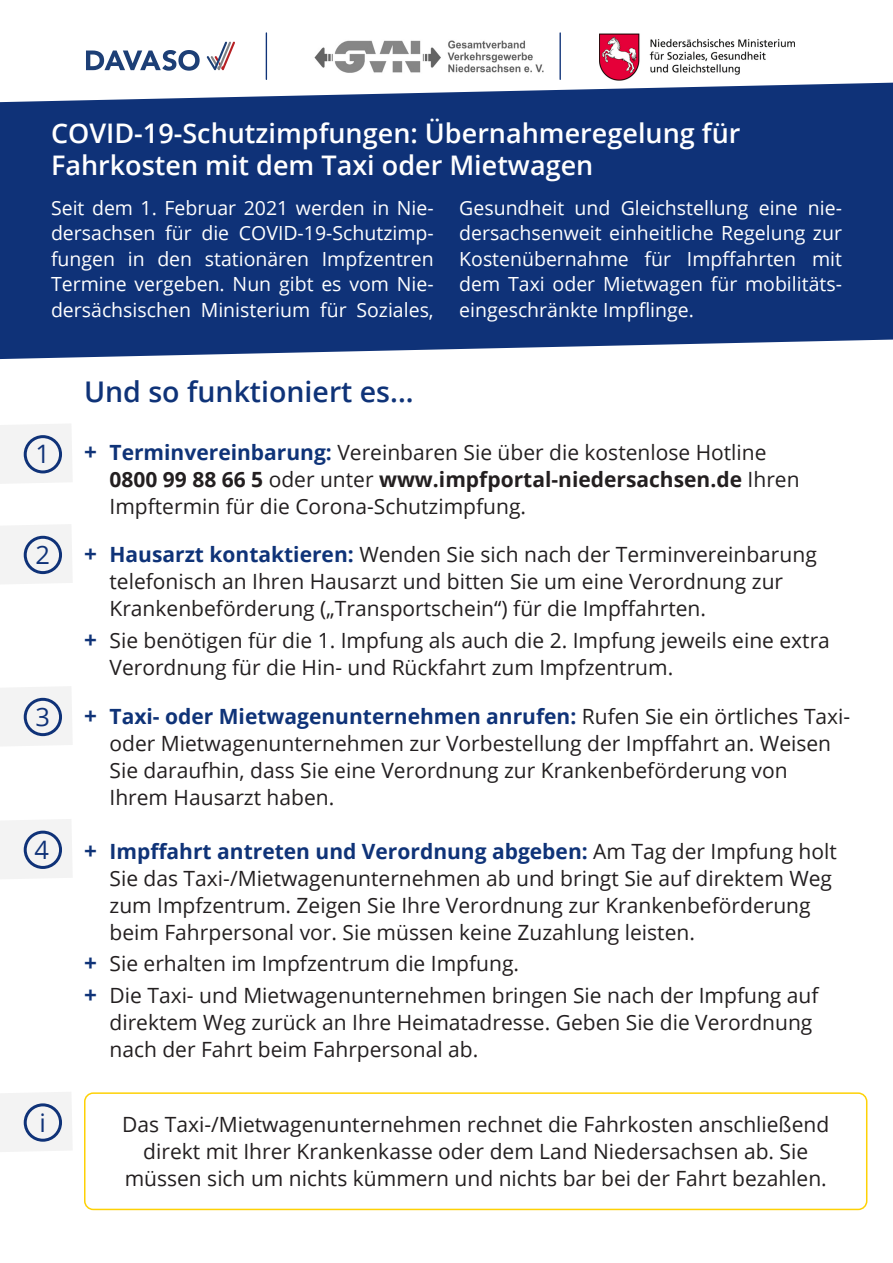
<style>
.page{position:relative;width:893px;height:1263px;background:#fff}
.page>*{position:absolute;margin:0;border:0;box-sizing:border-box;transform-origin:0 0}
.t1{font:600 28.5px "Open Sans";color:#0f3378}
.t2{font:600 27px/32.4px "Open Sans";color:#fff}
.t3{font:25.5px "Open Sans";color:#0f3278}
.t4{font:21px/27px "Open Sans";color:#231f20}
.t5{font:19.5px/25.5px "Open Sans";color:#fff;text-align:justify}
.s1{font-weight:700;font-size:22.5px;color:#0f3378}
.s2{font-weight:700;color:#0f3378}
.s3{font-weight:700}
</style>
<div class="page">
<svg style="left:0;top:83px;width:893px;height:276px;background:#1f4081"></svg>
<img style="left:314px;top:40px;width:230px;height:33px">
<svg style="left:86px;top:50px;width:114px;height:21px"></svg>
<svg style="left:207px;top:42px;width:28px;height:28px"></svg>
<img style="left:599px;top:33px;width:196px;height:47px">
<hr style="left:266px;top:33px;width:1px;height:46px;background:#0f3378">
<hr style="left:559px;top:33px;width:2px;height:46px;background:#0f3378">
<div style="left:0;top:424px;width:72px;height:60px;background:#f3f3f3"></div>
<div style="left:0;top:524px;width:72px;height:60px;background:#f3f3f3"></div>
<div style="left:0;top:686px;width:72px;height:60px;background:#f3f3f3"></div>
<div style="left:0;top:819px;width:72px;height:60px;background:#f3f3f3"></div>
<div style="left:0;top:1092px;width:72px;height:60px;background:#f3f3f3"></div>
<div style="left:24px;top:435px;width:38px;height:38px;border:3px solid #0f3278;border-radius:50%"></div>
<div style="left:24px;top:536px;width:38px;height:38px;border:3px solid #0f3278;border-radius:50%"></div>
<div style="left:24px;top:698px;width:38px;height:38px;border:3px solid #0f3278;border-radius:50%"></div>
<div style="left:24px;top:831px;width:38px;height:38px;border:3px solid #0f3278;border-radius:50%"></div>
<div style="left:24px;top:1103px;width:38px;height:39px;border:3px solid #0f3278;border-radius:50%"></div>
<div style="left:84px;top:1092px;width:783px;height:118px;border:2px solid #fed105;border-radius:9px"></div>
<p class="t2" style="left:51px;top:116px;width:691px">COVID-19-Schutzimpfungen: Übernahmeregelung für<br>Fahrkosten mit dem Taxi oder Mietwagen</p>
<p class="t5" style="left:51px;top:194px;width:384px">Seit dem 1. Februar 2021 werden in Nie&shy;dersachsen für die COVID-19-Schutzimp&shy;fungen in den stationären Impfzentren Termine vergeben. Nun gibt es vom Nie&shy;dersächsischen Ministerium für Soziales,</p>
<p class="t5" style="left:459px;top:194px;width:384px">Gesundheit und Gleichstellung eine nie&shy;dersachsenweit einheitliche Regelung zur Kostenübernahme für Impffahrten mit dem Taxi oder Mietwagen für mobilitäts&shy;eingeschränkte Impflinge.</p>
<p class="t3" style="left:36px;top:437px;width:16px">1</p>
<p class="t3" style="left:36px;top:537px;width:16px">2</p>
<p class="t3" style="left:36px;top:699px;width:16px">3</p>
<p class="t3" style="left:35px;top:832px;width:16px">4</p>
<p class="t3" style="left:40px;top:1105px;width:8px">i</p>
<h1 class="t1" style="left:84px;top:372px;width:331px">Und so funktioniert es...</h1>
<p class="t4" style="left:110px;top:438px;width:692px;text-indent:-26px"><span class="s1">+</span> <span class="s2">Terminvereinbarung:</span> Vereinbaren Sie über die kostenlose Hotline<br><span class="s3">0800 99 88 66 5</span> oder unter <span class="s3">www.impfportal-niedersachsen.de</span> Ihren<br>Impftermin für die Corona-Schutzimpfung.</p>
<p class="t4" style="left:110px;top:540px;width:709px;text-indent:-26px"><span class="s1">+</span> <span class="s2">Hausarzt kontaktieren:</span> Wenden Sie sich nach der Terminvereinbarung telefonisch an Ihren Hausarzt und bitten Sie um eine Verordnung zur<br>Krankenbeförderung („Transportschein“) für die Impffahrten.</p>
<p class="t4" style="left:110px;top:626px;width:722px;text-indent:-26px"><span class="s1">+</span> Sie benötigen für die 1. Impfung als auch die 2. Impfung jeweils eine extra<br>Verordnung für die Hin- und Rückfahrt zum Impfzentrum.</p>
<p class="t4" style="left:110px;top:703px;width:742px;text-indent:-26px"><span class="s1">+</span> <span class="s2">Taxi- oder Mietwagenunternehmen anrufen:</span> Rufen Sie ein örtliches Taxi&shy;oder Mietwagenunternehmen zur Vorbestellung der Impffahrt an. Weisen Sie daraufhin, dass Sie eine Verordnung zur Krankenbeförderung von Ihrem Hausarzt haben.</p>
<p class="t4" style="left:110px;top:837px;width:729px;text-indent:-26px"><span class="s1">+</span> <span class="s2">Impffahrt antreten und Verordnung abgeben:</span> Am Tag der Impfung holt Sie das Taxi-/Mietwagenunternehmen ab und bringt Sie auf direktem Weg zum Impfzentrum. Zeigen Sie Ihre Verordnung zur Krankenbeförderung beim Fahrpersonal vor. Sie müssen keine Zuzahlung leisten.</p>
<p class="t4" style="left:84px;top:947px;width:736px;line-height:31.5px"><span class="s1">+</span> Sie erhalten im Impfzentrum die Impfung.<br><span class="s1">+</span> Die Taxi- und Mietwagenunternehmen bringen Sie nach der Impfung auf</p>
<p class="t4" style="left:110px;top:1008px;width:704px">direktem Weg zurück an Ihre Heimatadresse. Geben Sie die Verordnung nach der Fahrt beim Fahrpersonal ab.</p>
<p class="t4" style="left:122px;top:1111px;width:708px;text-align:center">Das Taxi-/Mietwagenunternehmen rechnet die Fahrkosten anschließend direkt mit Ihrer Krankenkasse oder dem Land Niedersachsen ab. Sie müssen sich um nichts kümmern und nichts bar bei der Fahrt bezahlen.</p>
</div>
